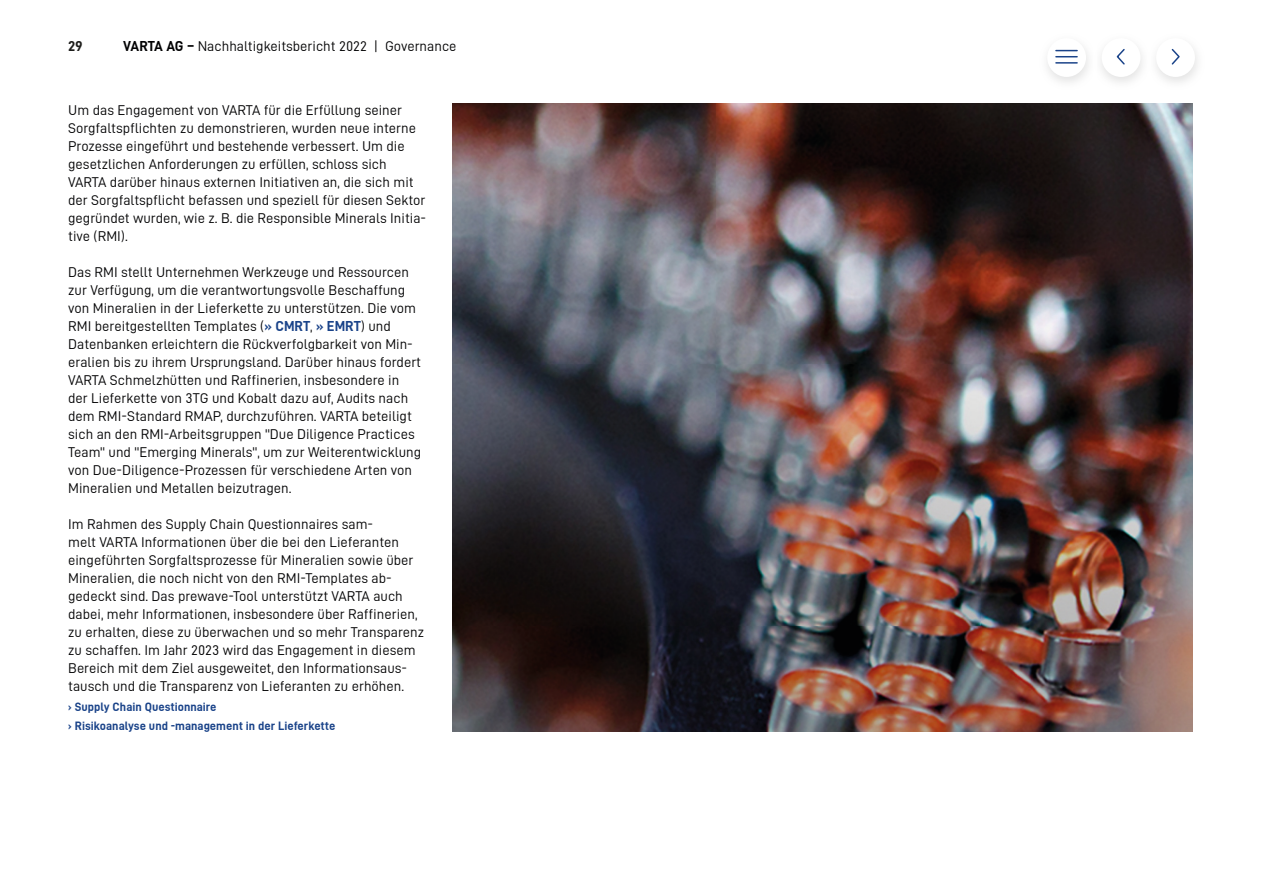
<style>
.page{position:relative;width:1263px;height:893px;background:#fff}
.page>*{position:absolute;margin:0;border:0;box-sizing:border-box;transform-origin:0 0}
.t1{font:14.25px/18px "Varta DIN";color:#020203}
.t2{font:700 14.25px "Varta DIN";color:#1d1d1b}
.t3{font:700 12px/19.5px "Varta DIN";color:#1a4389}
.s1{font-weight:700}
.s2{font-weight:700;color:#1a4389}
</style>
<div class="page">
<img style="left:1101px;top:52px;width:41px;height:30px">
<div style="left:1102px;top:38px;width:38px;height:39px;background:#fff;border-radius:50%"></div>
<svg style="left:1056px;top:50px;width:21px;height:7px"></svg>
<hr style="left:1056px;top:62px;width:21px;height:2px;background:#1a4389">
<svg style="left:1116px;top:49px;width:9px;height:16px"></svg>
<svg style="left:1171px;top:48px;width:9px;height:17px"></svg>
<img style="left:453px;top:103px;width:740px;height:628px">
<p class="t2" style="left:68px;top:38px;width:16px">29</p>
<p class="t1" style="left:123px;top:37px;width:335px"><span class="s1">VARTA AG –</span> Nachhaltigkeitsbericht 2022 | Governance</p>
<p class="t1" style="left:68px;top:101px;width:359px">Um das Engagement von VARTA für die Erfüllung seiner Sorgfaltspflichten zu demonstrieren, wurden neue interne Prozesse eingeführt und bestehende verbessert. Um die gesetzlichen Anforderungen zu erfüllen, schloss sich VARTA darüber hinaus externen Initiativen an, die sich mit der Sorgfaltspflicht befassen und speziell für diesen Sektor gegründet wurden, wie z. B. die Responsible Minerals Initia&shy;tive (RMI).</p>
<p class="t1" style="left:68px;top:263px;width:354px">Das RMI stellt Unternehmen Werkzeuge und Ressourcen zur Verfügung, um die verantwortungsvolle Beschaffung von Mineralien in der Lieferkette zu unterstützen. Die vom RMI bereitgestellten Templates (<span class="s2">» CMRT</span>, <span class="s2">» EMRT</span>) und Datenbanken erleichtern die Rückverfolgbarkeit von Min&shy;eralien bis zu ihrem Ursprungsland. Darüber hinaus fordert VARTA Schmelzhütten und Raffinerien, insbesondere in der Lieferkette von 3TG und Kobalt dazu auf, Audits nach dem RMI-Standard RMAP, durchzuführen. VARTA beteiligt sich an den RMI-Arbeitsgruppen "Due Diligence Practices Team" und "Emerging Minerals", um zur Weiterentwicklung von Due-Diligence-Prozessen für verschiedene Arten von Mineralien und Metallen beizutragen.</p>
<p class="t1" style="left:68px;top:515px;width:357px">Im Rahmen des Supply Chain Questionnaires sam-<br>melt VARTA Informationen über die bei den Lieferanten eingeführten Sorgfaltsprozesse für Mineralien sowie über Mineralien, die noch nicht von den RMI-Templates ab&shy;gedeckt sind. Das prewave-Tool unterstützt VARTA auch dabei, mehr Informationen, insbesondere über Raffinerien, zu erhalten, diese zu überwachen und so mehr Transparenz zu schaffen. Im Jahr 2023 wird das Engagement in diesem Bereich mit dem Ziel ausgeweitet, den Informationsaus&shy;tausch und die Transparenz von Lieferanten zu erhöhen.</p>
<p class="t3" style="left:68px;top:697px;width:269px">› Supply Chain Questionnaire<br>› Risikoanalyse und -management in der Lieferkette</p>
</div>
